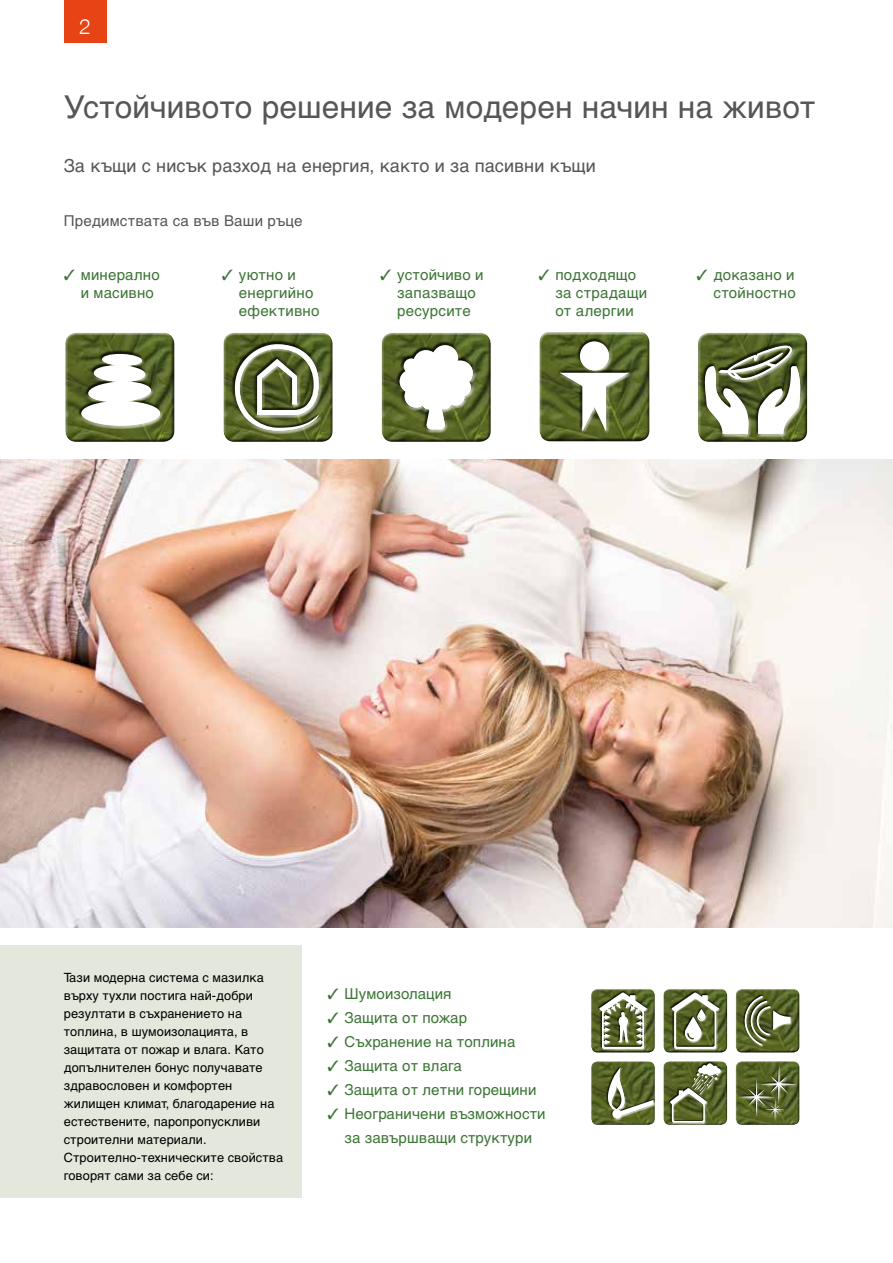
<style>
.page{position:relative;width:893px;height:1263px;background:#fff}
.page>*{position:absolute;margin:0;border:0;box-sizing:border-box;transform-origin:0 0}
.t1{font:31.5px "Helvetica Cyr Upright";letter-spacing:.005em;color:#555657}
.t2{font:300 21px "Helvetica Neue LT Com";color:#fff}
.t3{font:18px "Helvetica Cyr Upright";letter-spacing:.005em;color:#555657}
.t4{font:15px/18px "Helvetica Cyr Upright";letter-spacing:.01em;color:#3d7536}
.t5{font:15px "Helvetica Cyr Upright";letter-spacing:.015em;color:#555657}
.t6{font:12.75px/18px "Helvetica Cyr Upright";letter-spacing:.01em;color:#000}
</style>
<div class="page">
<div style="left:0;top:946px;width:302px;height:252px;background:#e3e7dc"></div>
<img style="left:0;top:460px;width:893px;height:468px">
<div style="left:591px;top:990px;width:64px;height:62px;background:#000;opacity:.75"></div>
<div style="left:736px;top:990px;width:63px;height:62px;background:#000;opacity:.75"></div>
<div style="left:663px;top:990px;width:64px;height:62px;background:#000;opacity:.75"></div>
<div style="left:736px;top:1061px;width:63px;height:61px;background:#fff;opacity:.75"></div>
<div style="left:736px;top:1063px;width:63px;height:62px;background:#000;opacity:.75"></div>
<div style="left:663px;top:1062px;width:64px;height:63px;background:#000;opacity:.75"></div>
<div style="left:591px;top:1061px;width:64px;height:60px;background:#fff;opacity:.75"></div>
<div style="left:591px;top:1063px;width:64px;height:62px;background:#000;opacity:.75"></div>
<div style="left:65px;top:335px;width:109px;height:107px;background:#000;opacity:.75"></div>
<div style="left:223px;top:335px;width:110px;height:107px;background:#000;opacity:.75"></div>
<div style="left:382px;top:335px;width:109px;height:107px;background:#000;opacity:.75"></div>
<div style="left:539px;top:334px;width:110px;height:107px;background:#000;opacity:.75"></div>
<div style="left:698px;top:335px;width:109px;height:107px;background:#000;opacity:.75"></div>
<div style="left:64px;top:0;width:42px;height:43px;background:#e64415"></div>
<h2 class="t2" style="left:79px;top:13px;width:13px">2</h2>
<h1 class="t1" style="left:64px;top:89px;width:753px">Устойчивото решение за модерен начин на живот</h1>
<h3 class="t3" style="left:64px;top:155px;width:534px">За къщи с нисък разход на енергия, както и за пасивни къщи</h3>
<p class="t5" style="left:64px;top:212px;width:240px">Предимствата са във Ваши ръце</p>
<p class="t4" style="left:81px;top:266px;width:81px;text-indent:-17px">✓ минерално и масивно</p>
<p class="t4" style="left:239px;top:266px;width:82px;text-indent:-17px">✓ уютно и енергийно ефективно</p>
<p class="t4" style="left:397px;top:266px;width:88px;text-indent:-17px">✓ устойчиво и запазващо ресурсите</p>
<p class="t4" style="left:555px;top:266px;width:93px;text-indent:-17px">✓ подходящо за страдащи от алергии</p>
<p class="t4" style="left:696px;top:266px;width:101px;text-align:right">✓ доказано и стойностно</p>
<p class="t6" style="left:64px;top:968px;width:221px">Тази модерна система с мазилка върху тухли постига най-добри резултати в съхранението на топлина, в шумоизолацията, в защитата от пожар и влага. Като допълнителен бонус получавате здравословен и комфортен жилищен климат, благодарение на естествените, паропропускливи строителни материали.<br>Строително-техническите свойства говорят сами за себе си:</p>
<p class="t4" style="left:327px;top:985px;width:126px">✓ Шумоизолация</p>
<p class="t4" style="left:327px;top:1009px;width:141px">✓ Защита от пожар</p>
<p class="t4" style="left:327px;top:1033px;width:190px">✓ Съхранение на топлина</p>
<p class="t4" style="left:327px;top:1057px;width:136px">✓ Защита от влага</p>
<p class="t4" style="left:327px;top:1081px;width:211px">✓ Защита от летни горещини</p>
<p class="t4" style="left:327px;top:1102px;width:220px;line-height:24px;text-align:center">✓ Неограничени възможности за завършващи структури</p>
</div>
